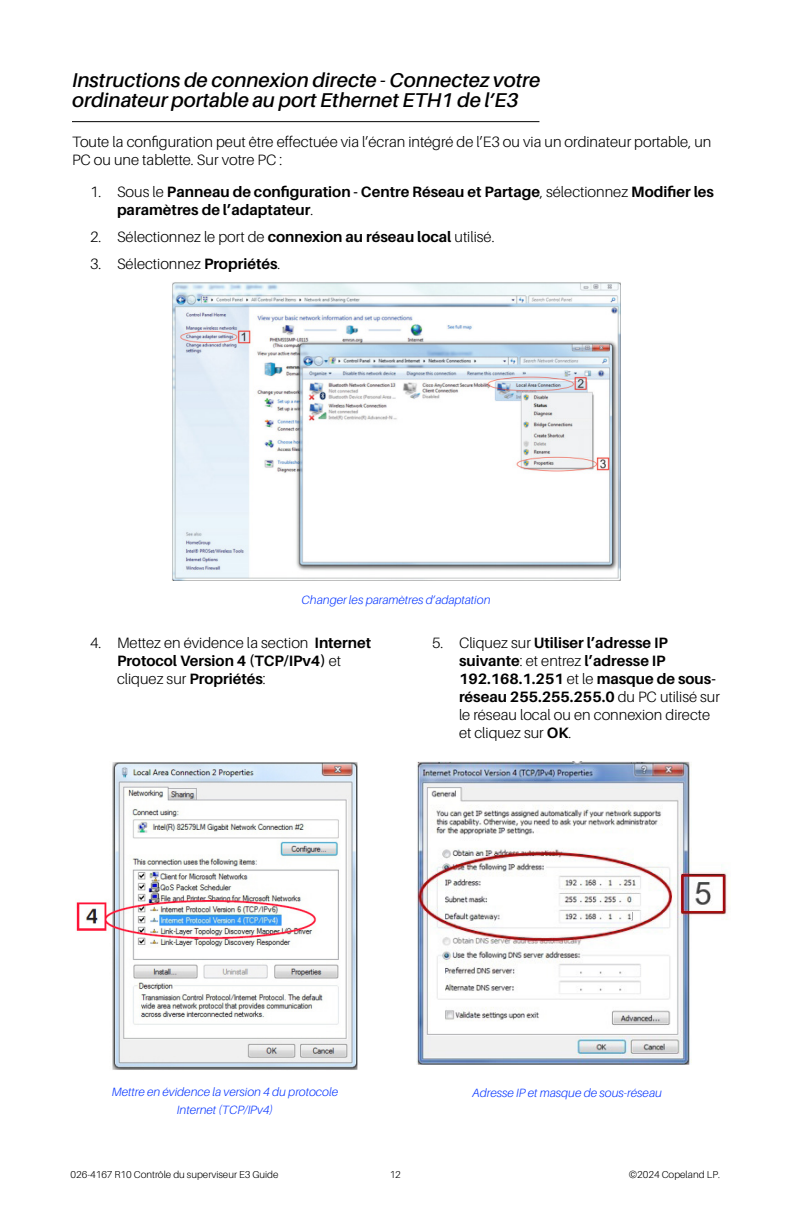
<style>
.page{position:relative;width:792px;height:1224px;background:#fff}
.page>*{position:absolute;margin:0;border:0;box-sizing:border-box;transform-origin:0 0}
.t1{font:italic 600 20px/20px "Aileron";color:#000}
.t2{font:300 15px/18px "Aileron";color:#000}
.t3{font:700 15px/18px "Aileron";color:#000}
.t4{font:italic 300 12px/18px "Aileron";color:#0f3cff;text-align:center}
.t5{font:300 10px "Aileron";color:#000}
.s1{font-weight:300}
.s2{font-weight:700}
</style>
<div class="page">
<hr style="left:72px;top:121px;width:467px;height:1px;background:#000">
<img style="left:172px;top:282px;width:448px;height:298px">
<img style="left:76px;top:762px;width:282px;height:308px">
<img style="left:417px;top:761px;width:311px;height:304px">
<h1 class="t1" style="left:72px;top:71px;width:470px">Instructions de connexion directe - Connectez votre ordinateur portable au port Ethernet ETH1 de l’E3</h1>
<p class="t2" style="left:72px;top:133px;width:641px">Toute la configuration peut être effectuée via l’écran intégré de l’E3 ou via un ordinateur portable, un<br>PC ou une tablette. Sur votre PC :</p>
<p class="t3" style="left:117px;top:183px;width:599px;text-indent:-27px"><span class="s1">1. Sous le</span> Panneau de configuration - Centre Réseau et Partage<span class="s1">, sélectionnez</span> Modifier les paramètres de l’adaptateur<span class="s1">.</span></p>
<p class="t2" style="left:90px;top:228px;width:406px">2. Sélectionnez le port de <span class="s2">connexion au réseau local</span> utilisé.</p>
<p class="t2" style="left:90px;top:255px;width:192px">3. Sélectionnez <span class="s2">Propriétés</span>.</p>
<p class="t4" style="left:301px;top:591px;width:191px">Changer les paramètres d’adaptation</p>
<p class="t3" style="left:117px;top:633px;width:256px;text-indent:-27px"><span class="s1">4. Mettez en évidence la section</span> Internet<br>Protocol Version 4 (TCP/IPv4) <span class="s1">et cliquez sur</span> Propriétés<span class="s1">:</span></p>
<p class="t2" style="left:459px;top:634px;width:263px;text-indent:-27px">5. Cliquez sur <span class="s2">Utiliser l’adresse IP suivante</span>: et entrez <span class="s2">l’adresse IP 192.168.1.251</span> et le <span class="s2">masque de sous&shy;réseau 255.255.255.0</span> du PC utilisé sur le réseau local ou en connexion directe et cliquez sur <span class="s2">OK</span>.</p>
<p class="t4" style="left:112px;top:1083px;width:228px">Mettre en évidence la version 4 du protocole<br>Internet (TCP/IPv4)</p>
<p class="t4" style="left:472px;top:1084px;width:191px">Adresse IP et masque de sous-réseau</p>
<p class="t5" style="left:71px;top:1169px;width:210px">026-4167 R10 Contrôle du superviseur E3 Guide</p>
<p class="t5" style="left:390px;top:1169px;width:13px">12</p>
<p class="t5" style="left:629px;top:1169px;width:93px">©2024 Copeland LP.</p>
</div>
